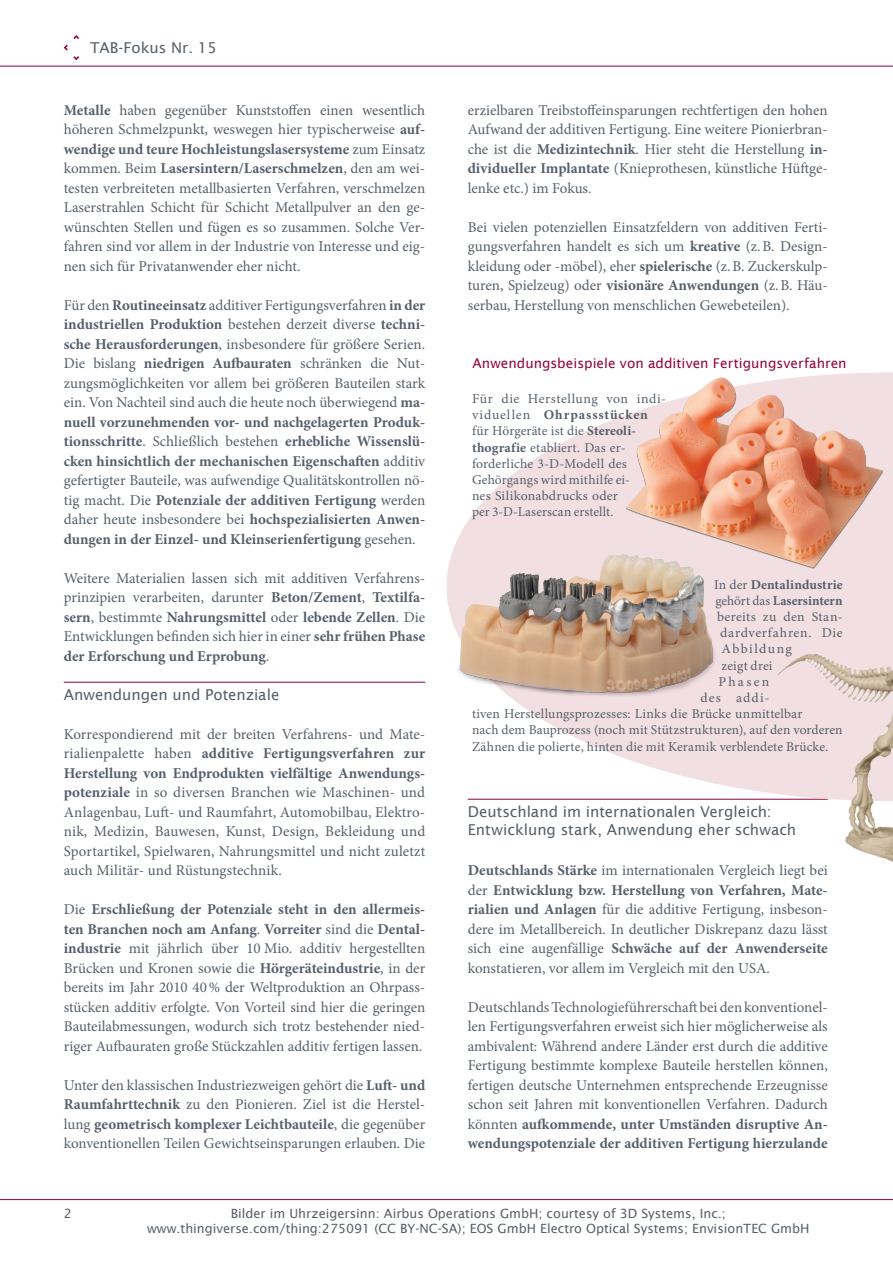
<style>
.page{position:relative;width:893px;height:1263px;background:#fff}
.page>*{position:absolute;margin:0;border:0;box-sizing:border-box;transform-origin:0 0}
.t1{font:15px/19.5px "Minion Pro";color:#565f6a;text-align:justify}
.t2{font:15px/18px "Lucida Sans";color:#565f6a}
.t3{font:13.5px/16.2px "Minion Pro";letter-spacing:.015em;color:#565f6a}
.t4{font:13.5px "Lucida Sans";letter-spacing:.005em;color:#940042}
.t5{font:700 13.5px "Minion Pro";letter-spacing:.005em;color:#565f6a}
.t6{font:13.5px "Minion Pro";letter-spacing:.05em;color:#565f6a}
.t7{font:13.5px "Minion Pro";letter-spacing:.1em;color:#565f6a}
.t8{font:12.75px/15.3px "Lucida Sans";color:#565f6a;text-align:center}
.s1{font-weight:700}
.s2{font-weight:400}
</style>
<div class="page">
<svg style="left:64px;top:45px;width:15px;height:15px"></svg>
<svg style="left:73px;top:35px;width:6px;height:4px"></svg>
<hr style="left:0;top:66px;width:893px;height:1px;background:#940042">
<hr style="left:0;top:1199px;width:893px;height:1px;background:#940042">
<hr style="left:64px;top:682px;width:361px;height:1px;background:#940042">
<svg style="left:446px;top:372px;width:447px;height:428px;fill:#f2dfe1"></svg>
<img style="left:770px;top:647px;width:123px;height:215px">
<img style="left:451px;top:540px;width:268px;height:162px">
<img style="left:619px;top:373px;width:268px;height:201px">
<p class="t2" style="left:90px;top:39px;width:128px">TAB-Fokus Nr. 15</p>
<p class="t1" style="left:64px;top:100px;width:363px"><span class="s1">Metalle</span> haben gegenüber Kunststoffen einen wesentlich höheren Schmelzpunkt, weswegen hier typischerweise <span class="s1">auf&shy;wendige und teure Hochleistungslasersysteme</span> zum Einsatz kommen. Beim <span class="s1">Lasersintern/Laserschmelzen</span>, den am wei&shy;testen verbreiteten metallbasierten Verfahren, verschmelzen Laserstrahlen Schicht für Schicht Metallpulver an den ge&shy;wünschten Stellen und fügen es so zusammen. Solche Ver&shy;fahren sind vor allem in der Industrie von Interesse und eig&shy;nen sich für Privatanwender eher nicht.</p>
<p class="t1" style="left:64px;top:295px;width:363px">Für den <span class="s1">Routineeinsatz</span> additiver Fertigungsverfahren <span class="s1">in der industriellen Produktion</span> bestehen derzeit diverse <span class="s1">techni&shy;sche Herausforderungen</span>, insbesondere für größere Serien.<br>Die bislang <span class="s1">niedrigen Aufbauraten</span> schränken die Nut&shy;zungsmöglichkeiten vor allem bei größeren Bauteilen stark ein. Von Nachteil sind auch die heute noch überwiegend <span class="s1">ma&shy;nuell vorzunehmenden vor- und nachgelagerten Produk&shy;tionsschritte</span>. Schließlich bestehen <span class="s1">erhebliche Wissenslü&shy;cken hinsichtlich der mechanischen Eigenschaften</span> additiv gefertigter Bauteile, was aufwendige Qualitätskontrollen nö&shy;tig macht. Die <span class="s1">Potenziale der additiven Fertigung</span> werden daher heute insbesondere bei <span class="s1">hochspezialisierten Anwen&shy;dungen in der Einzel- und Kleinserienfertigung</span> gesehen.</p>
<p class="t1" style="left:64px;top:568px;width:363px">Weitere Materialien lassen sich mit additiven Verfahrens&shy;prinzipien verarbeiten, darunter <span class="s1">Beton/Zement</span>, <span class="s1">Textilfa&shy;sern</span>, bestimmte <span class="s1">Nahrungsmittel</span> oder <span class="s1">lebende Zellen</span>. Die Entwicklungen befinden sich hier in einer <span class="s1">sehr frühen Phase der Erforschung und Erprobung</span>.</p>
<p class="t2" style="left:64px;top:685px;width:217px">Anwendungen und Potenziale</p>
<p class="t1" style="left:64px;top:724px;width:363px">Korrespondierend mit der breiten Verfahrens- und Mate&shy;rialienpalette haben <span class="s1">additive Fertigungsverfahren zur Herstellung von Endprodukten vielfältige Anwendungs&shy;potenziale</span> in so diversen Branchen wie Maschinen- und Anlagenbau, Luft- und Raumfahrt, Automobilbau, Elektro&shy;nik, Medizin, Bauwesen, Kunst, Design, Bekleidung und Sportartikel, Spielwaren, Nahrungsmittel und nicht zuletzt auch Militär- und Rüstungstechnik.</p>
<p class="t1" style="left:64px;top:900px;width:363px">Die <span class="s1">Erschließung der Potenziale steht in den allermeis&shy;ten Branchen noch am Anfang</span>. <span class="s1">Vorreiter</span> sind die <span class="s1">Dental&shy;industrie</span> mit jährlich über 10 Mio. additiv hergestellten Brücken und Kronen sowie die <span class="s1">Hörgeräteindustrie</span>, in der bereits im Jahr 2010 40% der Weltproduktion an Ohrpass&shy;stücken additiv erfolgte. Von Vorteil sind hier die geringen Bauteilabmessungen, wodurch sich trotz bestehender nied&shy;riger Aufbauraten große Stückzahlen additiv fertigen lassen.</p>
<p class="t1" style="left:64px;top:1075px;width:363px">Unter den klassischen Industriezweigen gehört die <span class="s1">Luft- und Raumfahrttechnik</span> zu den Pionieren. Ziel ist die Herstel&shy;lung <span class="s1">geometrisch komplexer Leichtbauteile</span>, die gegenüber konventionellen Teilen Gewichtseinsparungen erlauben. Die</p>
<p class="t1" style="left:468px;top:100px;width:362px">erzielbaren Treibstoffeinsparungen rechtfertigen den hohen Aufwand der additiven Fertigung. Eine weitere Pionierbran&shy;che ist die <span class="s1">Medizintechnik</span>. Hier steht die Herstellung <span class="s1">in&shy;dividueller Implantate</span> (Knieprothesen, künstliche Hüftge&shy;lenke etc.) im Fokus.</p>
<p class="t1" style="left:468px;top:217px;width:362px">Bei vielen potenziellen Einsatzfeldern von additiven Ferti&shy;gungsverfahren handelt es sich um <span class="s1">kreative</span> (z.B. Design&shy;kleidung oder -möbel), eher <span class="s1">spielerische</span> (z.B. Zuckerskulp&shy;turen, Spielzeug) oder <span class="s1">visionäre Anwendungen</span> (z.B. Häu&shy;serbau, Herstellung von menschlichen Gewebeteilen).</p>
<p class="t4" style="left:472px;top:355px;width:376px">Anwendungsbeispiele von additiven Fertigungsverfahren</p>
<p class="t3" style="left:472px;top:391px;width:195px">Für die Herstellung von indi&shy;viduellen <span class="s1">Ohrpassstücken </span>für Hörgeräte ist die <span class="s1">Stereoli&shy;thografie</span> etabliert. Das er&shy;forderliche 3-D-Modell des<br>Gehörgangs wird mithilfe ei-<br>nes Silikonabdrucks oder<br>per 3-D-Laserscan erstellt.</p>
<p class="t5" style="left:714px;top:575px;width:130px"><span class="s2">In der</span> Dentalindustrie</p>
<p class="t5" style="left:715px;top:591px;width:129px"><span class="s2">gehört das</span> Lasersintern</p>
<p class="t3" style="left:717px;top:608px;width:127px">bereits zu den Stan-</p>
<p class="t6" style="left:720px;top:624px;width:124px">dardverfahren. Die</p>
<p class="t7" style="left:721px;top:640px;width:72px">Abbildung</p>
<p class="t3" style="left:721px;top:657px;width:53px">zeigt drei</p>
<p class="t3" style="left:718px;top:673px;width:52px">Phasen</p>
<p class="t3" style="left:700px;top:689px;width:70px">des addi-</p>
<p class="t3" style="left:472px;top:706px;width:332px">tiven Herstellungsprozesses: Links die Brücke unmittelbar</p>
<p class="t3" style="left:472px;top:722px;width:372px">nach dem Bauprozess (noch mit Stützstrukturen), auf den vorderen</p>
<p class="t3" style="left:472px;top:738px;width:358px">Zähnen die polierte, hinten die mit Keramik verblendete Brücke.</p>
<p class="t2" style="left:468px;top:802px;width:330px">Deutschland im internationalen Vergleich:<br>Entwicklung stark, Anwendung eher schwach</p>
<p class="t1" style="left:468px;top:861px;width:362px"><span class="s1">Deutschlands Stärke</span> im internationalen Vergleich liegt bei der <span class="s1">Entwicklung bzw. Herstellung von Verfahren, Mate&shy;rialien und Anlagen</span> für die additive Fertigung, insbeson&shy;dere im Metallbereich. In deutlicher Diskrepanz dazu lässt sich eine augenfällige <span class="s1">Schwäche auf der Anwenderseite </span>konstatieren, vor allem im Vergleich mit den USA.</p>
<p class="t1" style="left:468px;top:997px;width:362px">Deutschlands Technologieführerschaft bei den konventionel&shy;len Fertigungsverfahren erweist sich hier möglicherweise als ambivalent: Während andere Länder erst durch die additive Fertigung bestimmte komplexe Bauteile herstellen können, fertigen deutsche Unternehmen entsprechende Erzeugnisse schon seit Jahren mit konventionellen Verfahren. Dadurch könnten <span class="s1">aufkommende, unter Umständen disruptive An&shy;wendungspotenziale der additiven Fertigung hierzulande</span></p>
<p class="t8" style="left:64px;top:1205px;width:10px">2</p>
<p class="t8" style="left:147px;top:1205px;width:664px">Bilder im Uhrzeigersinn: Airbus Operations GmbH; courtesy of 3D Systems, Inc.; www.thingiverse.com/thing:275091 (CC BY-NC-SA); EOS GmbH Electro Optical Systems; EnvisionTEC GmbH</p>
</div>
